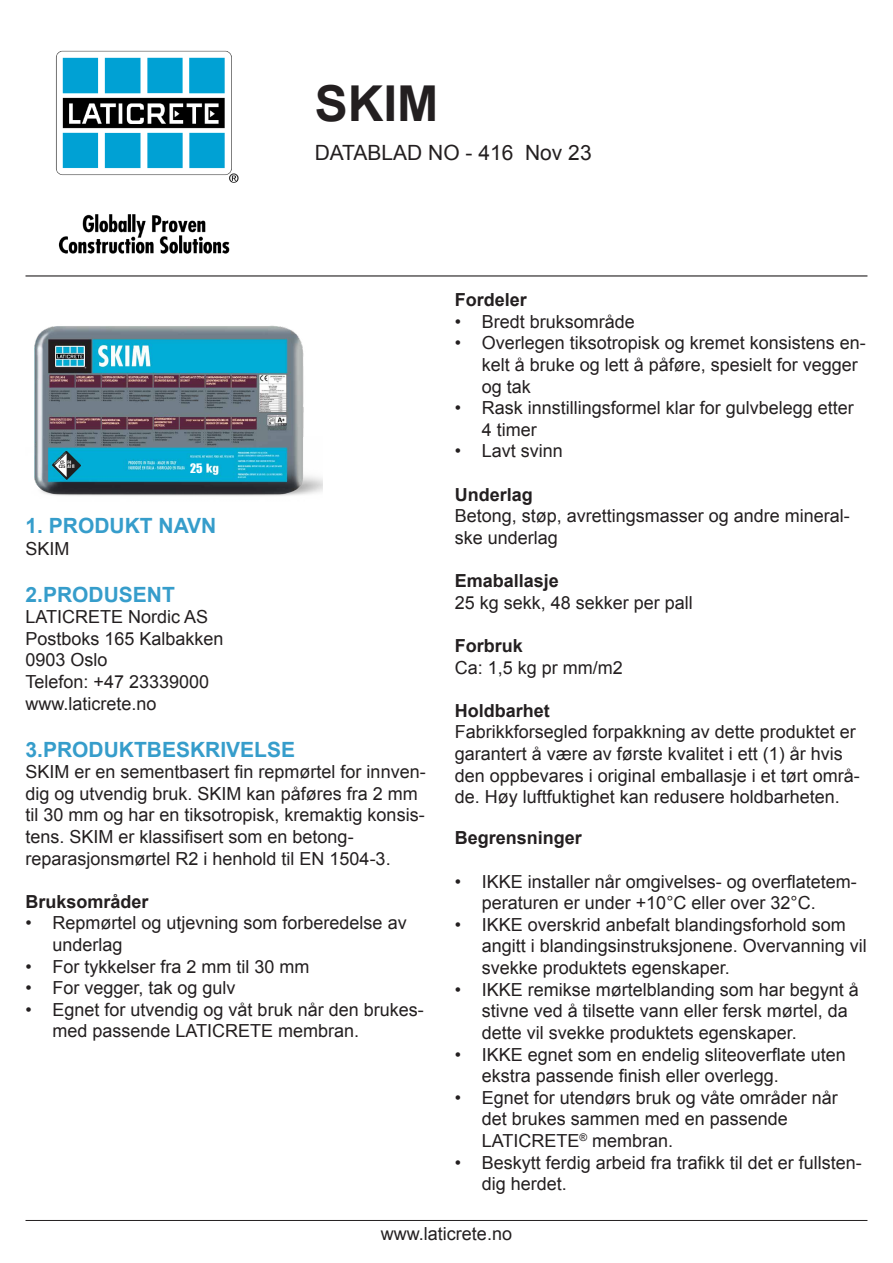
<style>
.page{position:relative;width:893px;height:1263px;background:#fff}
.page>*{position:absolute;margin:0;border:0;box-sizing:border-box;transform-origin:0 0}
.t1{font:700 49.5px "Arial";color:#231f20}
.t2{font:700 21px "Arial";color:#369dcb}
.t3{font:21px "Arial";color:#231f20}
.t4{font:18px/21.6px "Arial";color:#231f20}
.t5{font:700 18px "Arial";color:#231f20}
.t6{font:12px "Impact";color:#fff}
.t7{font:700 condensed 4.5px/4.5px "Futura Std";color:#231f20;text-align:center}
.t8{font:700 condensed 4.5px "Futura Std";color:#fff}
</style>
<div class="page">
<img style="left:56px;top:50px;width:183px;height:204px">
<hr style="left:26px;top:275px;width:841px;height:1px;background:#231f20">
<img style="left:34px;top:325px;width:289px;height:171px">
<hr style="left:26px;top:1220px;width:841px;height:1px;background:#231f20">
<img style="left:47px;top:446px;width:39px;height:38px">
<p class="t1" style="left:315px;top:71px;width:125px">SKIM</p>
<p class="t3" style="left:315px;top:139px;width:278px">DATABLAD NO - 416 Nov 23</p>
<p class="t7" style="left:59px;top:460px;width:8px">CT-<br>C25</p>
<p class="t8" style="left:67px;top:459px;width:5px">F4</p>
<p class="t8" style="left:67px;top:464px;width:9px">A1 fl</p>
<p class="t6" style="left:190px;top:459px;width:14px">25</p>
<p class="t2" style="left:26px;top:512px;width:192px">1. PRODUKT NAVN</p>
<p class="t4" style="left:26px;top:538px;width:46px">SKIM</p>
<p class="t2" style="left:26px;top:580px;width:151px">2.PRODUSENT</p>
<p class="t4" style="left:26px;top:606px;width:184px">LATICRETE Nordic AS</p>
<p class="t4" style="left:26px;top:628px;width:200px">Postboks 165 Kalbakken</p>
<p class="t4" style="left:26px;top:649px;width:84px">0903 Oslo</p>
<p class="t4" style="left:26px;top:671px;width:185px">Telefon: +47 23339000</p>
<p class="t4" style="left:26px;top:693px;width:133px">www.laticrete.no</p>
<p class="t2" style="left:26px;top:735px;width:271px">3.PRODUKTBESKRIVELSE</p>
<p class="t4" style="left:26px;top:761px;width:402px">SKIM er en sementbasert fin repmørtel for innven&shy;dig og utvendig bruk. SKIM kan påføres fra 2 mm til 30 mm og har en tiksotropisk, kremaktig konsis&shy;tens. SKIM er klassifisert som en betong-</p>
<p class="t4" style="left:26px;top:847px;width:367px">reparasjonsmørtel R2 i henhold til EN 1504-3.</p>
<p class="t5" style="left:26px;top:889px;width:125px">Bruksområder</p>
<p class="t4" style="left:53px;top:912px;width:356px;text-indent:-27px">• Repmørtel og utjevning som forberedelse av underlag</p>
<p class="t4" style="left:26px;top:955px;width:286px">• For tykkelser fra 2 mm til 30 mm</p>
<p class="t4" style="left:26px;top:977px;width:212px">• For vegger, tak og gulv</p>
<p class="t4" style="left:53px;top:999px;width:373px;text-indent:-27px">• Egnet for utvendig og våt bruk når den brukes&shy;med passende LATICRETE membran.</p>
<p class="t5" style="left:455px;top:288px;width:74px">Fordeler</p>
<p class="t4" style="left:455px;top:311px;width:182px">• Bredt bruksområde</p>
<p class="t4" style="left:482px;top:332px;width:386px;text-indent:-27px">• Overlegen tiksotropisk og kremet konsistens en&shy;kelt å bruke og lett å påføre, spesielt for vegger og tak</p>
<p class="t4" style="left:482px;top:397px;width:374px;text-indent:-27px">• Rask innstillingsformel klar for gulvbelegg etter<br>4 timer</p>
<p class="t4" style="left:455px;top:440px;width:110px">• Lavt svinn</p>
<p class="t5" style="left:455px;top:482px;width:80px">Underlag</p>
<p class="t4" style="left:455px;top:505px;width:397px">Betong, støp, avrettingsmasser og andre mineral&shy;ske underlag</p>
<p class="t5" style="left:455px;top:569px;width:106px">Emaballasje</p>
<p class="t4" style="left:455px;top:592px;width:240px">25 kg sekk, 48 sekker per pall</p>
<p class="t5" style="left:455px;top:634px;width:70px">Forbruk</p>
<p class="t4" style="left:455px;top:656px;width:170px">Ca: 1,5 kg pr mm/m2</p>
<p class="t5" style="left:455px;top:698px;width:97px">Holdbarhet</p>
<p class="t4" style="left:455px;top:721px;width:407px">Fabrikkforsegled forpakkning av dette produktet er garantert å være av første kvalitet i ett (1) år hvis den oppbevares i original emballasje i et tørt områ&shy;de. Høy luftfuktighet kan redusere holdbarheten.</p>
<p class="t5" style="left:455px;top:826px;width:129px">Begrensninger</p>
<p class="t4" style="left:482px;top:871px;width:377px;text-indent:-27px">• IKKE installer når omgivelses- og overflatetem&shy;peraturen er under +10°C eller over 32°C.</p>
<p class="t4" style="left:482px;top:914px;width:387px;text-indent:-27px">• IKKE overskrid anbefalt blandingsforhold som angitt i blandingsinstruksjonene. Overvanning vil svekke produktets egenskaper.</p>
<p class="t4" style="left:482px;top:979px;width:379px;text-indent:-27px">• IKKE remikse mørtelblanding som har begynt å stivne ved å tilsette vann eller fersk mørtel, da dette vil svekke produktets egenskaper.</p>
<p class="t4" style="left:482px;top:1043px;width:366px;text-indent:-27px">• IKKE egnet som en endelig sliteoverflate uten ekstra passende finish eller overlegg.</p>
<p class="t4" style="left:482px;top:1087px;width:358px;text-indent:-27px">• Egnet for utendørs bruk og våte områder når det brukes sammen med en passende<br>LATICRETE<sup>®</sup> membran.</p>
<p class="t4" style="left:482px;top:1151px;width:382px;text-indent:-27px">• Beskytt ferdig arbeid fra trafikk til det er fullsten&shy;dig herdet.</p>
<p class="t4" style="left:381px;top:1223px;width:133px">www.laticrete.no</p>
</div>
